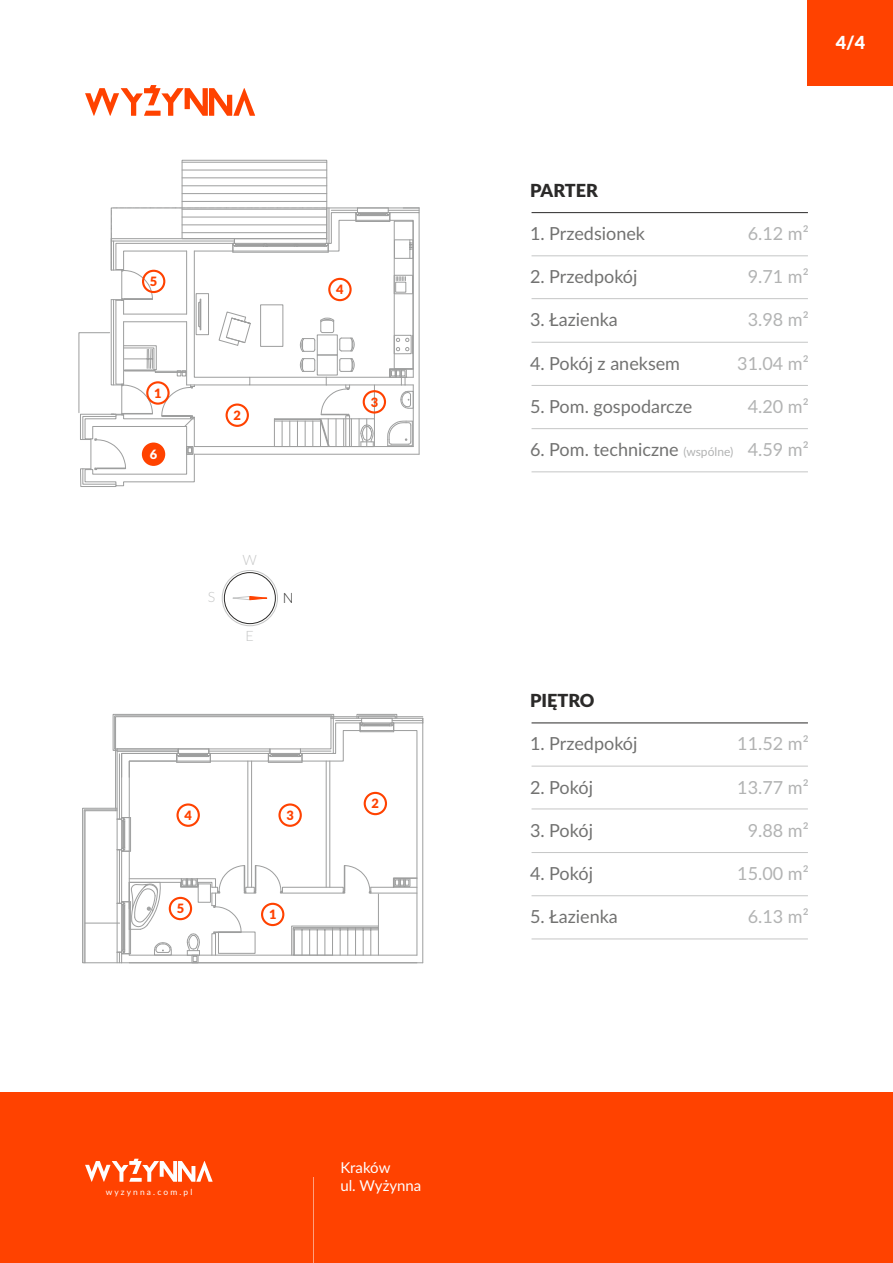
<style>
.page{position:relative;width:893px;height:1263px;background:#fff}
.page>*{position:absolute;margin:0;border:0;box-sizing:border-box;transform-origin:0 0}
.t1{font:18px "Lato";color:#727271}
.t2{font:18px "Lato";color:#b2b3b3}
.t3{font:900 18px "Lato";color:#2b2a29}
.t4{font:900 18px "Lato";color:#fefefe}
.t5{font:15px "Lato";color:#fefefe}
.t6{font:300 14.25px "Lato";color:#c5c6c6}
.t7{font:300 14.25px "Lato";color:#2b2a29}
.t8{font:900 12.9px "Lato";color:#ff4200}
.t9{font:900 12.9px "Lato";color:#fefefe}
.t10{font:8.4px "Lato";letter-spacing:.255em;color:#fefefe}
.s1{font-size:12px;color:#b2b3b3}
</style>
<div class="page">
<hr style="left:182px;top:201px;width:145px;height:1px;background:#9d9e9e">
<hr style="left:182px;top:193px;width:145px;height:1px;background:#9d9e9e">
<hr style="left:182px;top:186px;width:145px;height:1px;background:#9d9e9e">
<hr style="left:182px;top:178px;width:145px;height:1px;background:#9d9e9e">
<hr style="left:182px;top:170px;width:145px;height:1px;background:#9d9e9e">
<hr style="left:182px;top:162px;width:145px;height:1px;background:#9d9e9e">
<div style="left:182px;top:160px;width:145px;height:79px;border:1px solid #9d9e9e"></div>
<svg style="left:79px;top:208px;width:341px;height:279px"></svg>
<div style="left:186px;top:446px;width:7px;height:8px;border:1px solid #9d9e9e"></div>
<div style="left:146px;top:381px;width:24px;height:24px;border:2px solid #ff4200;border-radius:50%"></div>
<div style="left:226px;top:403px;width:23px;height:24px;border:2px solid #ff4200;border-radius:50%"></div>
<div style="left:142px;top:442px;width:23px;height:24px;background:#ff4200;border:2px solid #ff4200;border-radius:50%"></div>
<div style="left:363px;top:390px;width:23px;height:24px;border:2px solid #ff4200;border-radius:50%"></div>
<div style="left:328px;top:278px;width:24px;height:23px;border:2px solid #ff4200;border-radius:50%"></div>
<div style="left:142px;top:270px;width:23px;height:23px;border:2px solid #ff4200;border-radius:50%"></div>
<div style="left:0;top:1093px;width:893px;height:170px;background:#ff4200"></div>
<svg style="left:85px;top:1159px;width:128px;height:23px"></svg>
<hr style="left:313px;top:1178px;width:1px;height:85px;background:#fe9f7e">
<div style="left:808px;top:0;width:85px;height:85px;background:#ff4200"></div>
<svg style="left:85px;top:85px;width:170px;height:31px"></svg>
<svg style="left:82px;top:714px;width:342px;height:249px"></svg>
<div style="left:222px;top:570px;width:56px;height:56px;border:1px solid #c5c6c6;border-radius:50%"></div>
<div style="left:224px;top:572px;width:52px;height:52px;border:1px solid #2b2a29;border-radius:50%"></div>
<svg style="left:232px;top:596px;width:36px;height:5px"></svg>
<hr style="left:531px;top:212px;width:277px;height:1px;background:#2b2a29">
<hr style="left:531px;top:255px;width:277px;height:1px;background:#c5c6c6">
<hr style="left:531px;top:298px;width:277px;height:1px;background:#c5c6c6">
<hr style="left:531px;top:342px;width:277px;height:1px;background:#c5c6c6">
<hr style="left:531px;top:385px;width:277px;height:1px;background:#c5c6c6">
<hr style="left:531px;top:428px;width:277px;height:1px;background:#c5c6c6">
<hr style="left:531px;top:471px;width:277px;height:1px;background:#c5c6c6">
<hr style="left:531px;top:722px;width:277px;height:1px;background:#2b2a29">
<hr style="left:531px;top:766px;width:277px;height:1px;background:#c5c6c6">
<hr style="left:531px;top:808px;width:277px;height:1px;background:#c5c6c6">
<hr style="left:531px;top:852px;width:277px;height:1px;background:#c5c6c6">
<hr style="left:531px;top:895px;width:277px;height:1px;background:#c5c6c6">
<hr style="left:531px;top:938px;width:277px;height:1px;background:#c5c6c6">
<p class="t8" style="left:150px;top:276px;width:9px">5</p>
<p class="t8" style="left:154px;top:387px;width:9px">1</p>
<p class="t9" style="left:150px;top:448px;width:9px">6</p>
<p class="t8" style="left:234px;top:409px;width:9px">2</p>
<p class="t8" style="left:336px;top:284px;width:9px">4</p>
<p class="t8" style="left:371px;top:396px;width:9px">3</p>
<p class="t6" style="left:243px;top:553px;width:16px">W</p>
<p class="t6" style="left:208px;top:590px;width:9px">S</p>
<p class="t7" style="left:283px;top:592px;width:12px">N</p>
<p class="t6" style="left:245px;top:630px;width:10px">E</p>
<p class="t8" style="left:184px;top:809px;width:9px">4</p>
<p class="t8" style="left:286px;top:809px;width:9px">3</p>
<p class="t8" style="left:177px;top:903px;width:9px">5</p>
<p class="t8" style="left:269px;top:909px;width:9px">1</p>
<p class="t8" style="left:372px;top:798px;width:9px">2</p>
<p class="t5" style="left:340px;top:1161px;width:52px">Kraków</p>
<p class="t10" style="left:106px;top:1188px;width:88px">wyzynna.com.pl</p>
<p class="t5" style="left:340px;top:1179px;width:83px">ul. Wyżynna</p>
<p class="t4" style="left:836px;top:34px;width:31px">4/4</p>
<p class="t3" style="left:530px;top:182px;width:70px">PARTER</p>
<p class="t1" style="left:530px;top:226px;width:117px">1. Przedsionek</p>
<p class="t1" style="left:530px;top:269px;width:109px">2. Przedpokój</p>
<p class="t1" style="left:530px;top:312px;width:89px">3. Łazienka</p>
<p class="t1" style="left:530px;top:355px;width:152px">4. Pokój z aneksem</p>
<p class="t1" style="left:530px;top:398px;width:164px">5. Pom. gospodarcze</p>
<p class="t1" style="left:530px;top:442px;width:205px">6. Pom. techniczne <span class="s1">(wspólne)</span></p>
<p class="t2" style="left:748px;top:226px;width:62px">6.12 m²</p>
<p class="t2" style="left:748px;top:269px;width:62px">9.71 m²</p>
<p class="t2" style="left:748px;top:312px;width:62px">3.98 m²</p>
<p class="t2" style="left:737px;top:355px;width:73px">31.04 m²</p>
<p class="t2" style="left:748px;top:398px;width:62px">4.20 m²</p>
<p class="t2" style="left:748px;top:442px;width:62px">4.59 m²</p>
<p class="t3" style="left:530px;top:693px;width:66px">PIĘTRO</p>
<p class="t1" style="left:530px;top:736px;width:109px">1. Przedpokój</p>
<p class="t1" style="left:530px;top:779px;width:64px">2. Pokój</p>
<p class="t1" style="left:530px;top:822px;width:64px">3. Pokój</p>
<p class="t1" style="left:530px;top:865px;width:64px">4. Pokój</p>
<p class="t1" style="left:530px;top:909px;width:89px">5. Łazienka</p>
<p class="t2" style="left:737px;top:736px;width:73px">11.52 m²</p>
<p class="t2" style="left:737px;top:779px;width:73px">13.77 m²</p>
<p class="t2" style="left:748px;top:822px;width:62px">9.88 m²</p>
<p class="t2" style="left:737px;top:865px;width:73px">15.00 m²</p>
<p class="t2" style="left:748px;top:909px;width:62px">6.13 m²</p>
</div>
